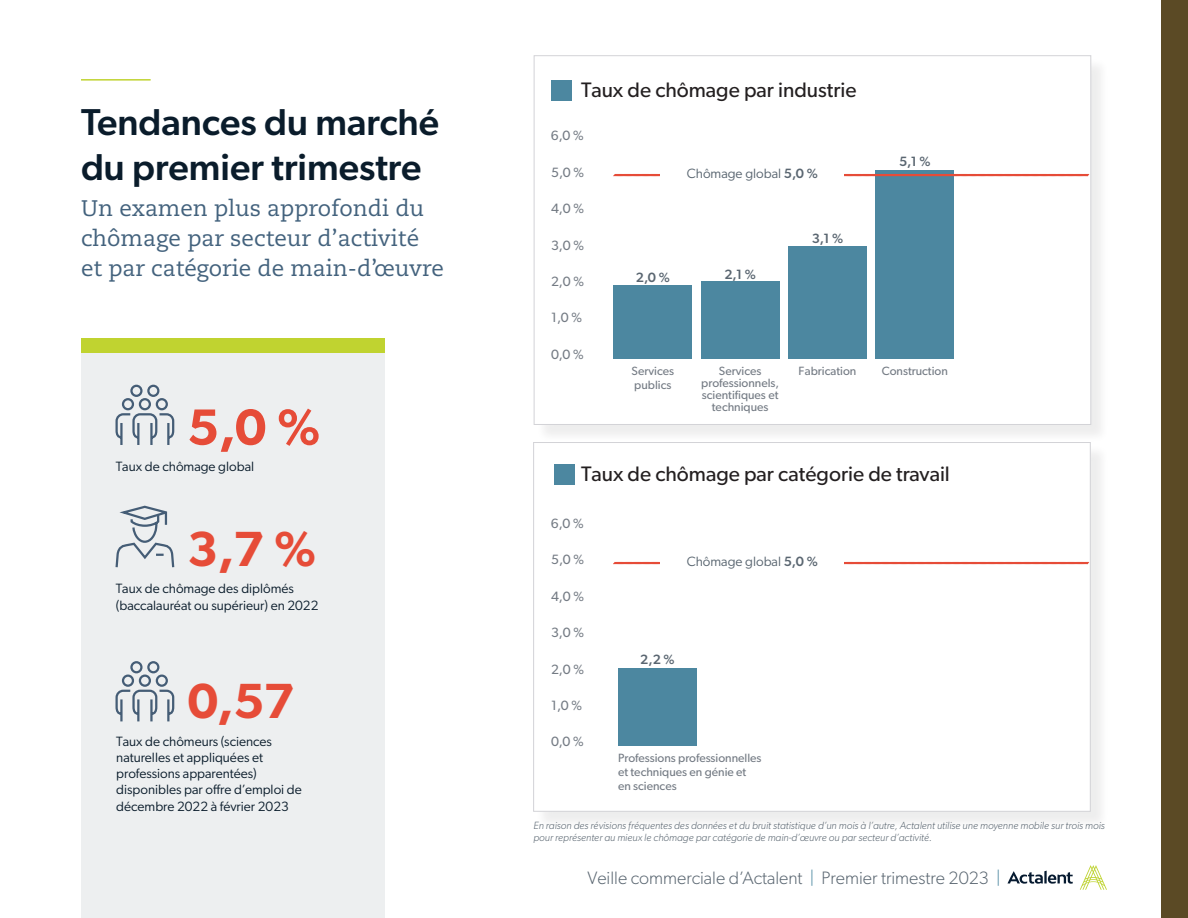
<style>
.page{position:relative;width:1188px;height:918px;background:#fff}
.page>*{position:absolute;margin:0;border:0;box-sizing:border-box;transform-origin:0 0}
.t1{font:600 51px "Gibson";color:#e64c38}
.t2{font:600 49.5px "Gibson";color:#e64c38}
.t3{font:500 37.5px/45px "Gibson";color:#0a1c2b}
.t4{font:22.5px/30px "Caecilia LT Pro 55 Roman";color:#43627d}
.t5{font:21px "Gibson";color:#231f20}
.t6{font:300 18px "Gibson";color:#5a6671}
.t7{font:13.5px/16.2px "Gibson";color:#0a1c2b}
.t8{font:13.5px "Gibson";color:#747b84}
.t9{font:13.5px "Gibson";color:#5a6671}
.t10{font:500 13.5px "Gibson";color:#5a6671}
.t11{font:12px/14.4px "Gibson";color:#747b84}
.t12{font:italic 300 10.5px/12.6px "Gibson";color:#5a6671}
.s1{font-weight:500}
.s2{color:#4b87a0}
</style>
<div class="page">
<svg style="left:1007px;top:871px;width:66px;height:13px"></svg>
<svg style="left:1080px;top:865px;width:27px;height:25px"></svg>
<div style="left:81px;top:340px;width:303px;height:578px;background:#edeff0"></div>
<div style="left:536px;top:58px;width:574px;height:385px;background:#231f20;opacity:.08"></div>
<div style="left:534px;top:56px;width:557px;height:369px;background:#fff;border:1px solid #d3d3d7"></div>
<svg style="left:115px;top:384px;width:60px;height:61px"></svg>
<svg style="left:115px;top:505px;width:60px;height:63px"></svg>
<hr style="left:81px;top:79px;width:70px;height:2px;background:#c0d330">
<div style="left:1161px;top:0;width:27px;height:918px;background:#5b4a25"></div>
<div style="left:551px;top:80px;width:20px;height:20px;background:#4c87a0"></div>
<div style="left:536px;top:445px;width:573px;height:385px;background:#231f20;opacity:.08"></div>
<div style="left:533px;top:442px;width:557px;height:370px;background:#fff;border:1px solid #d3d3d7"></div>
<div style="left:618px;top:668px;width:78px;height:78px;background:#4c87a0"></div>
<div style="left:554px;top:464px;width:21px;height:20px;background:#4c87a0"></div>
<div style="left:701px;top:282px;width:78px;height:77px;background:#4c87a0"></div>
<div style="left:614px;top:286px;width:78px;height:73px;background:#4c87a0"></div>
<div style="left:876px;top:170px;width:78px;height:189px;background:#4c87a0"></div>
<div style="left:788px;top:246px;width:79px;height:113px;background:#4c87a0"></div>
<svg style="left:613px;top:174px;width:477px;height:3px"></svg>
<div style="left:660px;top:167px;width:184px;height:14px;background:#fff"></div>
<svg style="left:613px;top:561px;width:476px;height:4px"></svg>
<div style="left:660px;top:555px;width:184px;height:14px;background:#fff"></div>
<div style="left:81px;top:338px;width:303px;height:14px;background:#c0d330"></div>
<svg style="left:115px;top:661px;width:60px;height:61px"></svg>
<p class="t3" style="left:81px;top:99px;width:360px">Tendances du marché du premier trimestre</p>
<p class="t4" style="left:81px;top:193px;width:364px">Un examen plus approfondi du chômage par secteur d’activité et par catégorie de main-d’œuvre</p>
<p class="t1" style="left:187px;top:397px;width:135px">5,0 %</p>
<p class="t7" style="left:116px;top:458px;width:140px">Taux de chômage global</p>
<p class="t2" style="left:187px;top:519px;width:131px">3,7 %</p>
<p class="t7" style="left:116px;top:581px;width:204px">Taux de chômage des diplômés (baccalauréat ou supérieur) en 2022</p>
<p class="t2" style="left:188px;top:671px;width:108px">0,57</p>
<p class="t7" style="left:116px;top:733px;width:187px">Taux de chômeurs (sciences naturelles et appliquées et professions apparentées) disponibles par offre d’emploi de décembre 2022 à février 2023</p>
<p class="t5" style="left:581px;top:77px;width:277px">Taux de chômage par industrie</p>
<p class="t8" style="left:551px;top:128px;width:34px">6,0 %</p>
<p class="t8" style="left:551px;top:164px;width:34px">5,0 %</p>
<p class="t9" style="left:687px;top:165px;width:133px">Chômage global <span class="s1">5,0 %</span></p>
<p class="t8" style="left:551px;top:200px;width:34px">4,0 %</p>
<p class="t8" style="left:551px;top:237px;width:34px">3,0 %</p>
<p class="t8" style="left:551px;top:273px;width:34px">2,0 %</p>
<p class="t8" style="left:551px;top:310px;width:32px">1,0 %</p>
<p class="t8" style="left:551px;top:346px;width:34px">0,0 %</p>
<p class="t10" style="left:636px;top:269px;width:36px">2,0 %</p>
<p class="t10" style="left:724px;top:266px;width:33px">2,1 %</p>
<p class="t10" style="left:812px;top:230px;width:33px">3,1 %</p>
<p class="t10" style="left:899px;top:154px;width:33px">5,1 %</p>
<p class="t11" style="left:632px;top:363px;width:44px">Services publics</p>
<p class="t11" style="left:701px;top:365px;width:79px;line-height:12px;text-align:center">Services professionnels, scientifiques et techniques</p>
<p class="t11" style="left:799px;top:363px;width:59px">Fabrication</p>
<p class="t11" style="left:882px;top:363px;width:68px">Construction</p>
<p class="t5" style="left:581px;top:461px;width:370px">Taux de chômage par catégorie de travail</p>
<p class="t8" style="left:551px;top:515px;width:34px">6,0 %</p>
<p class="t8" style="left:551px;top:552px;width:34px">5,0 %</p>
<p class="t8" style="left:551px;top:588px;width:34px">4,0 %</p>
<p class="t8" style="left:551px;top:624px;width:34px">3,0 %</p>
<p class="t8" style="left:551px;top:661px;width:34px">2,0 %</p>
<p class="t8" style="left:551px;top:697px;width:32px">1,0 %</p>
<p class="t8" style="left:551px;top:734px;width:34px">0,0 %</p>
<p class="t9" style="left:687px;top:553px;width:133px">Chômage global <span class="s1">5,0 %</span></p>
<p class="t10" style="left:640px;top:651px;width:36px">2,2 %</p>
<p class="t11" style="left:618px;top:750px;width:145px">Professions professionnelles et techniques en génie et en sciences</p>
<p class="t12" style="left:533px;top:818px;width:573px">En raison des révisions fréquentes des données et du bruit statistique d’un mois à l’autre, Actalent utilise une moyenne mobile sur trois mois pour représenter au mieux le chômage par catégorie de main-d’œuvre ou par secteur d’activité.</p>
<h3 class="t6" style="left:588px;top:867px;width:414px">Veille commerciale d’Actalent <span class="s2">|</span> Premier trimestre 2023 <span class="s2">|</span></h3>
</div>
